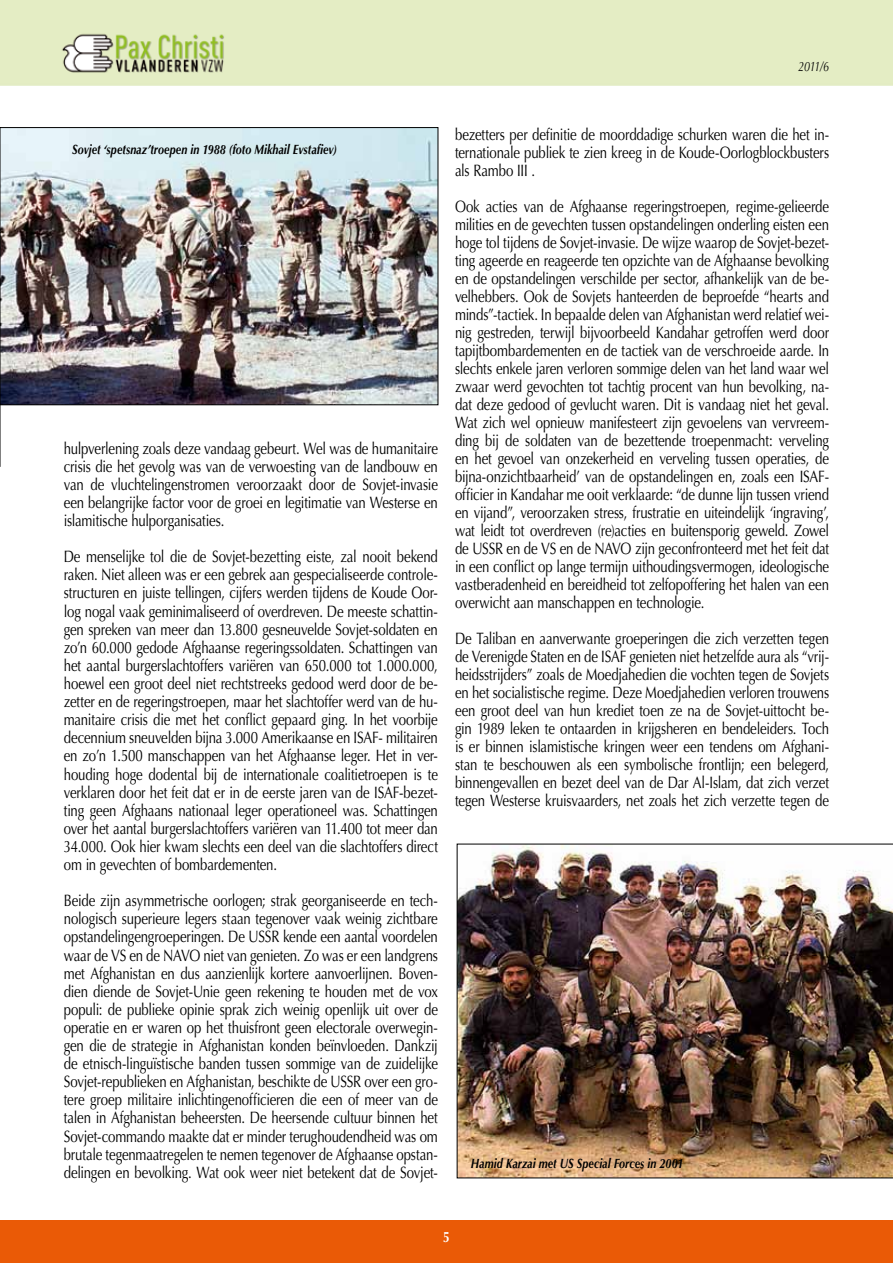
<style>
.page{position:relative;width:893px;height:1263px;background:#fff}
.page>*{position:absolute;margin:0;border:0;box-sizing:border-box;transform-origin:0 0}
.t1{font:16.5px/18.1px "Optima LT Std";letter-spacing:-.015em;color:#000;text-align:justify;scale:.8 1}
.t2{font:700 15px "Optima LT Std";color:#fff;scale:.8 1}
.t3{font:italic 700 13.5px "Optima LT Std";color:#000;scale:.8 1}
.t4{font:italic 13.5px "Optima LT Std";color:#000;scale:.8 1}
</style>
<div class="page">
<div style="left:0;top:0;width:893px;height:85px;background:#e4edc4"></div>
<div style="left:0;top:1220px;width:893px;height:43px;background:#ea5a06"></div>
<svg style="left:0;top:405px;width:1px;height:62px"></svg>
<img style="left:2px;top:129px;width:434px;height:274px">
<div style="left:0;top:127px;width:438px;height:278px;border:1px solid #000"></div>
<img style="left:457px;top:844px;width:436px;height:334px">
<p class="t4" style="left:798px;top:58px;width:40px">2011/6</p>
<p class="t3" style="left:72px;top:141px;width:332px">Sovjet ‘spetsnaz’troepen in 1988 (foto Mikhail Evstafiev)</p>
<p class="t1" style="left:64px;top:439px;width:469px">hulpverlening zoals deze vandaag gebeurt. Wel was de humanitaire crisis die het gevolg was van de verwoesting van de landbouw en van de vluchtelingenstromen veroorzaakt door de Sovjet-invasie een belangrijke factor voor de groei en legitimatie van Westerse en islamitische hulporganisaties.</p>
<p class="t1" style="left:64px;top:548px;width:469px">De menselijke tol die de Sovjet-bezetting eiste, zal nooit bekend raken. Niet alleen was er een gebrek aan gespecialiseerde controle&shy;structuren en juiste tellingen, cijfers werden tijdens de Koude Oor&shy;log nogal vaak geminimaliseerd of overdreven. De meeste schattin&shy;gen spreken van meer dan 13.800 gesneuvelde Sovjet-soldaten en zo’n 60.000 gedode Afghaanse regeringssoldaten. Schattingen van het aantal burgerslachtoffers variëren van 650.000 tot 1.000.000, hoewel een groot deel niet rechtstreeks gedood werd door de be&shy;zetter en de regeringstroepen, maar het slachtoffer werd van de hu&shy;manitaire crisis die met het conflict gepaard ging. In het voorbije decennium sneuvelden bijna 3.000 Amerikaanse en ISAF- militairen en zo’n 1.500 manschappen van het Afghaanse leger. Het in ver&shy;houding hoge dodental bij de internationale coalitietroepen is te verklaren door het feit dat er in de eerste jaren van de ISAF-bezet&shy;ting geen Afghaans nationaal leger operationeel was. Schattingen over het aantal burgerslachtoffers variëren van 11.400 tot meer dan 34.000. Ook hier kwam slechts een deel van die slachtoffers direct om in gevechten of bombardementen.</p>
<p class="t1" style="left:64px;top:892px;width:469px">Beide zijn asymmetrische oorlogen; strak georganiseerde en tech&shy;nologisch superieure legers staan tegenover vaak weinig zichtbare opstandelingengroeperingen. De USSR kende een aantal voordelen waar de VS en de NAVO niet van genieten. Zo was er een landgrens met Afghanistan en dus aanzienlijk kortere aanvoerlijnen. Boven&shy;dien diende de Sovjet-Unie geen rekening te houden met de vox populi: de publieke opinie sprak zich weinig openlijk uit over de operatie en er waren op het thuisfront geen electorale overwegin&shy;gen die de strategie in Afghanistan konden beïnvloeden. Dankzij de etnisch-linguïstische banden tussen sommige van de zuidelijke Sovjet-republieken en Afghanistan, beschikte de USSR over een gro&shy;tere groep militaire inlichtingenofficieren die een of meer van de talen in Afghanistan beheersten. De heersende cultuur binnen het Sovjet-commando maakte dat er minder terughoudendheid was om brutale tegenmaatregelen te nemen tegenover de Afghaanse opstan&shy;delingen en bevolking. Wat ook weer niet betekent dat de Sovjet-</p>
<p class="t1" style="left:455px;top:125px;width:469px">bezetters per definitie de moorddadige schurken waren die het in&shy;ternationale publiek te zien kreeg in de Koude-Oorlogblockbusters als Rambo III .</p>
<p class="t1" style="left:455px;top:197px;width:469px">Ook acties van de Afghaanse regeringstroepen, regime-gelieerde milities en de gevechten tussen opstandelingen onderling eisten een hoge tol tijdens de Sovjet-invasie. De wijze waarop de Sovjet-bezet&shy;ting ageerde en reageerde ten opzichte van de Afghaanse bevolking en de opstandelingen verschilde per sector, afhankelijk van de be&shy;velhebbers. Ook de Sovjets hanteerden de beproefde “hearts and minds”-tactiek. In bepaalde delen van Afghanistan werd relatief wei&shy;nig gestreden, terwijl bijvoorbeeld Kandahar getroffen werd door tapijtbombardementen en de tactiek van de verschroeide aarde. In slechts enkele jaren verloren sommige delen van het land waar wel zwaar werd gevochten tot tachtig procent van hun bevolking, na&shy;dat deze gedood of gevlucht waren. Dit is vandaag niet het geval.<br>Wat zich wel opnieuw manifesteert zijn gevoelens van vervreem&shy;ding bij de soldaten van de bezettende troepenmacht: verveling en het gevoel van onzekerheid en verveling tussen operaties, de bijna-onzichtbaarheid’ van de opstandelingen en, zoals een ISAF&shy;officier in Kandahar me ooit verklaarde: “de dunne lijn tussen vriend en vijand”, veroorzaken stress, frustratie en uiteindelijk ‘ingraving’, wat leidt tot overdreven (re)acties en buitensporig geweld. Zowel de USSR en de VS en de NAVO zijn geconfronteerd met het feit dat in een conflict op lange termijn uithoudingsvermogen, ideologische vastberadenheid en bereidheid tot zelfopoffering het halen van een overwicht aan manschappen en technologie.</p>
<p class="t1" style="left:455px;top:629px;width:469px">De Taliban en aanverwante groeperingen die zich verzetten tegen de Verenigde Staten en de ISAF genieten niet hetzelfde aura als “vrij&shy;heidsstrijders” zoals de Moedjahedien die vochten tegen de Sovjets en het socialistische regime. Deze Moedjahedien verloren trouwens een groot deel van hun krediet toen ze na de Sovjet-uittocht be&shy;gin 1989 leken te ontaarden in krijgsheren en bendeleiders. Toch is er binnen islamistische kringen weer een tendens om Afghani&shy;stan te beschouwen als een symbolische frontlijn; een belegerd, binnengevallen en bezet deel van de Dar Al-Islam, dat zich verzet tegen Westerse kruisvaarders, net zoals het zich verzette tegen de</p>
<p class="t3" style="left:471px;top:1155px;width:267px">Hamid Karzai met US Special Forces in 2001</p>
<p class="t2" style="left:443px;top:1228px;width:10px">5</p>
</div>
